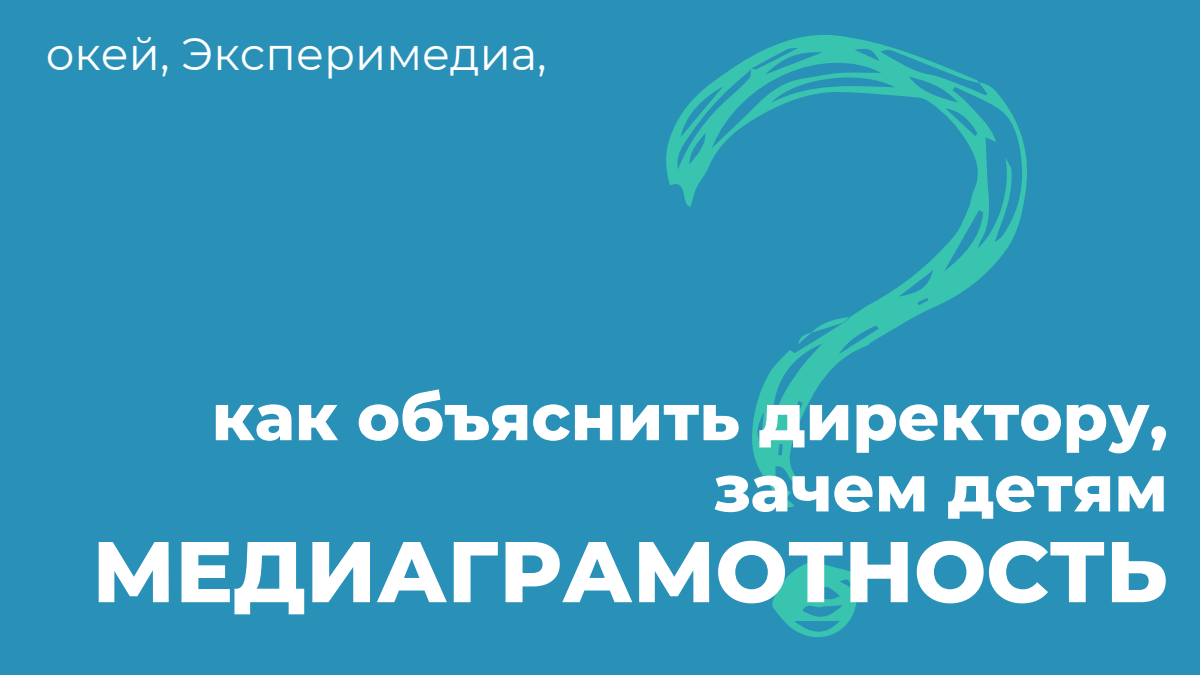
<style>
.page{position:relative;width:1200px;height:675px;background:#2991b7}
.page>*{position:absolute;margin:0;border:0;box-sizing:border-box;transform-origin:0 0}
.t1{font:800 86px "Montserrat";color:#fff}
.t2{font:800 65px/71.2px "Montserrat";color:#fff;text-align:right}
.t3{font:45.3px "Montserrat";color:#fff}
</style>
<div class="page">
<svg style="left:666px;top:35px;width:361px;height:602px"></svg>
<p class="t3" style="left:46px;top:27px;width:503px">окей, Эксперимедиа,</p>
<p class="t2" style="left:212px;top:381px;width:958px">как объяснить директору, зачем детям</p>
<h1 class="t1" style="left:92px;top:519px;width:1077px">МЕДИАГРАМОТНОСТЬ</h1>
</div>
